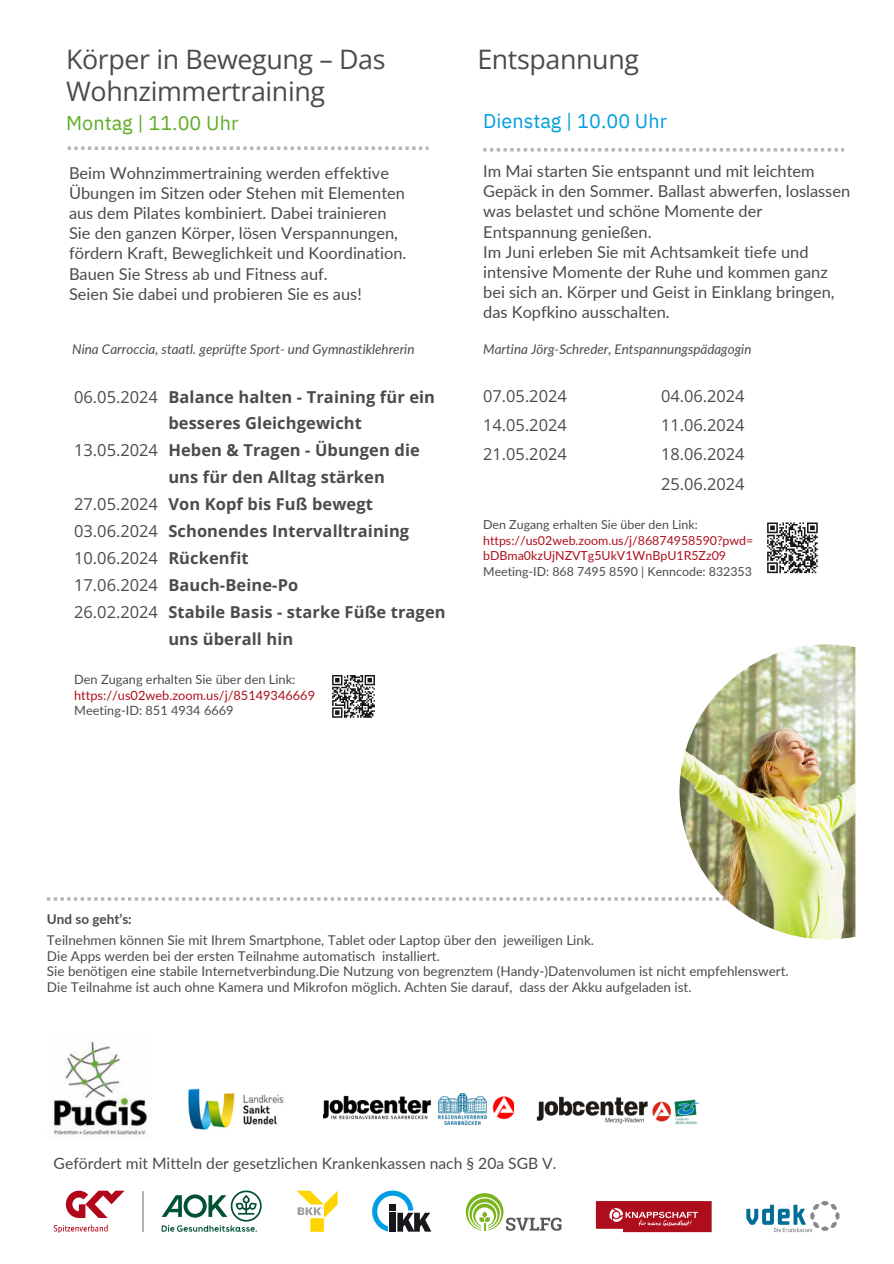
<style>
.page{position:relative;width:894px;height:1264px;background:#fff}
.page>*{position:absolute;margin:0;border:0;box-sizing:border-box;transform-origin:0 0}
.t1{font:26.85px/31.3px "Open Sans";letter-spacing:-.015em;color:#4b4b4d}
.t2{font:19.8px "IBM Plex Sans";color:#009ee0}
.t3{font:19.8px "IBM Plex Sans";color:#5fad25}
.t4{font:700 16.5px/26.8px "Open Sans";letter-spacing:.005em;color:#4b4b4d}
.t5{font:16.5px/26.8px "Open Sans";color:#4b4b4d;text-align:justify}
.t6{font:16.35px/20.1px "Lato";color:#4b4b4d}
.t7{font:16.35px/29.1px "Open Sans";color:#4b4b4d;text-align:justify}
.t8{font:15.6px "Lato";color:#4b4b4d}
.t9{font:13.5px "Lato";color:#4b4b4d}
.t10{font:700 13.5px "Lato";color:#4b4b4d}
.t11{font:italic 13.35px "Lato";color:#4b4b4d}
.t12{font:12.75px/15.6px "Lato";color:#4b4b4d}
.t13{font:12.45px/15.5px "Lato";color:#ae0e1b}
.s1{color:#ae0e1b}
.s2{color:#4b4b4d}
</style>
<div class="page">
<svg style="left:54px;top:1190px;width:70px;height:43px"></svg>
<hr style="left:142px;top:1190px;width:2px;height:41px;background:#b1b3b4">
<svg style="left:162px;top:1190px;width:99px;height:41px"></svg>
<svg style="left:296px;top:1190px;width:41px;height:41px"></svg>
<svg style="left:372px;top:1190px;width:59px;height:41px"></svg>
<svg style="left:767px;top:522px;width:50px;height:51px"></svg>
<svg style="left:465px;top:1193px;width:96px;height:37px"></svg>
<svg style="left:595px;top:1201px;width:116px;height:31px;background:#b92f3a"></svg>
<svg style="left:746px;top:1201px;width:93px;height:31px"></svg>
<img style="left:54px;top:1041px;width:95px;height:95px">
<svg style="left:332px;top:675px;width:43px;height:42px"></svg>
<svg style="left:483px;top:148px;width:360px;height:3px"></svg>
<svg style="left:68px;top:146px;width:360px;height:4px"></svg>
<svg style="left:47px;top:897px;width:632px;height:3px"></svg>
<img style="left:679px;top:644px;width:176px;height:295px">
<img style="left:323px;top:1093px;width:190px;height:31px">
<img style="left:188px;top:1088px;width:96px;height:42px">
<img style="left:536px;top:1096px;width:163px;height:28px">
<h3 class="t1" style="left:66px;top:43px;width:321px">Körper in Bewegung – Das<br>Wohnzimmertraining</h3>
<p class="t3" style="left:66px;top:110px;width:173px">Montag | 11.00 Uhr</p>
<h4 class="t6" style="left:69px;top:162px;width:339px">Beim Wohnzimmertraining werden effektive Übungen im Sitzen oder Stehen mit Elementen aus dem Pilates kombiniert. Dabei trainieren Sie den ganzen Körper, lösen Verspannungen, fördern Kraft, Beweglichkeit und Koordination.<br>Bauen Sie Stress ab und Fitness auf.<br>Seien Sie dabei und probieren Sie es aus!</h4>
<h4 class="t11" style="left:72px;top:341px;width:343px">Nina Carroccia, staatl. geprüfte Sport- und Gymnastiklehrerin</h4>
<p class="t5" style="left:74px;top:382px;width:85px">06.05.2024</p>
<p class="t5" style="left:74px;top:436px;width:85px">13.05.2024</p>
<p class="t5" style="left:74px;top:490px;width:85px">27.05.2024<br>03.06.2024<br>10.06.2024<br>17.06.2024<br>26.02.2024</p>
<p class="t4" style="left:168px;top:382px;width:279px">Balance halten - Training für ein besseres Gleichgewicht<br>Heben &amp; Tragen - Übungen die uns für den Alltag stärken<br>Von Kopf bis Fuß bewegt<br>Schonendes Intervalltraining<br>Rückenfit<br>Bauch-Beine-Po<br>Stabile Basis - starke Füße tragen uns überall hin</p>
<p class="t12" style="left:74px;top:671px;width:242px">Den Zugang erhalten Sie über den Link: <span class="s1">https://us02web.zoom.us/j/85149346669<br></span>Meeting-ID: 851 4934 6669</p>
<p class="t1" style="left:477px;top:43px;width:163px">Entspannung</p>
<p class="t2" style="left:483px;top:108px;width:185px">Dienstag | 10.00 Uhr</p>
<h4 class="t6" style="left:483px;top:161px;width:368px">Im Mai starten Sie entspannt und mit leichtem Gepäck in den Sommer. Ballast abwerfen, loslassen was belastet und schöne Momente der Entspannung genießen.<br>Im Juni erleben Sie mit Achtsamkeit tiefe und intensive Momente der Ruhe und kommen ganz bei sich an. Körper und Geist in Einklang bringen, das Kopfkino ausschalten.</h4>
<h4 class="t11" style="left:483px;top:341px;width:270px">Martina Jörg-Schreder, Entspannungspädagogin</h4>
<h4 class="t7" style="left:483px;top:381px;width:85px">07.05.2024<br>14.05.2024<br>21.05.2024</h4>
<p class="t7" style="left:661px;top:381px;width:85px">04.06.2024<br>11.06.2024<br>18.06.2024<br>25.06.2024</p>
<p class="t13" style="left:483px;top:516px;width:272px"><span class="s2">Den Zugang erhalten Sie über den Link: </span>https://us02web.zoom.us/j/86874958590?pwd= bDBma0kzUjNZVTg5UkV1WnBpU1R5Zz09<br><span class="s2">Meeting-ID: 868 7495 8590 | Kenncode: 832353</span></p>
<h4 class="t10" style="left:47px;top:910px;width:86px">Und so geht’s:</h4>
<h1 class="t9" style="left:47px;top:931px;width:548px">Teilnehmen können Sie mit Ihrem Smartphone, Tablet oder Laptop über den jeweiligen Link.</h1>
<h2 class="t9" style="left:47px;top:947px;width:394px">Die Apps werden bei der ersten Teilnahme automatisch installiert.</h2>
<h4 class="t9" style="left:47px;top:963px;width:743px">Sie benötigen eine stabile Internetverbindung.Die Nutzung von begrenztem (Handy-)Datenvolumen ist nicht empfehlenswert.</h4>
<p class="t9" style="left:47px;top:978px;width:646px">Die Teilnahme ist auch ohne Kamera und Mikrofon möglich. Achten Sie darauf, dass der Akku aufgeladen ist.</p>
<h2 class="t8" style="left:54px;top:1153px;width:504px">Gefördert mit Mitteln der gesetzlichen Krankenkassen nach § 20a SGB V.</h2>
</div>
